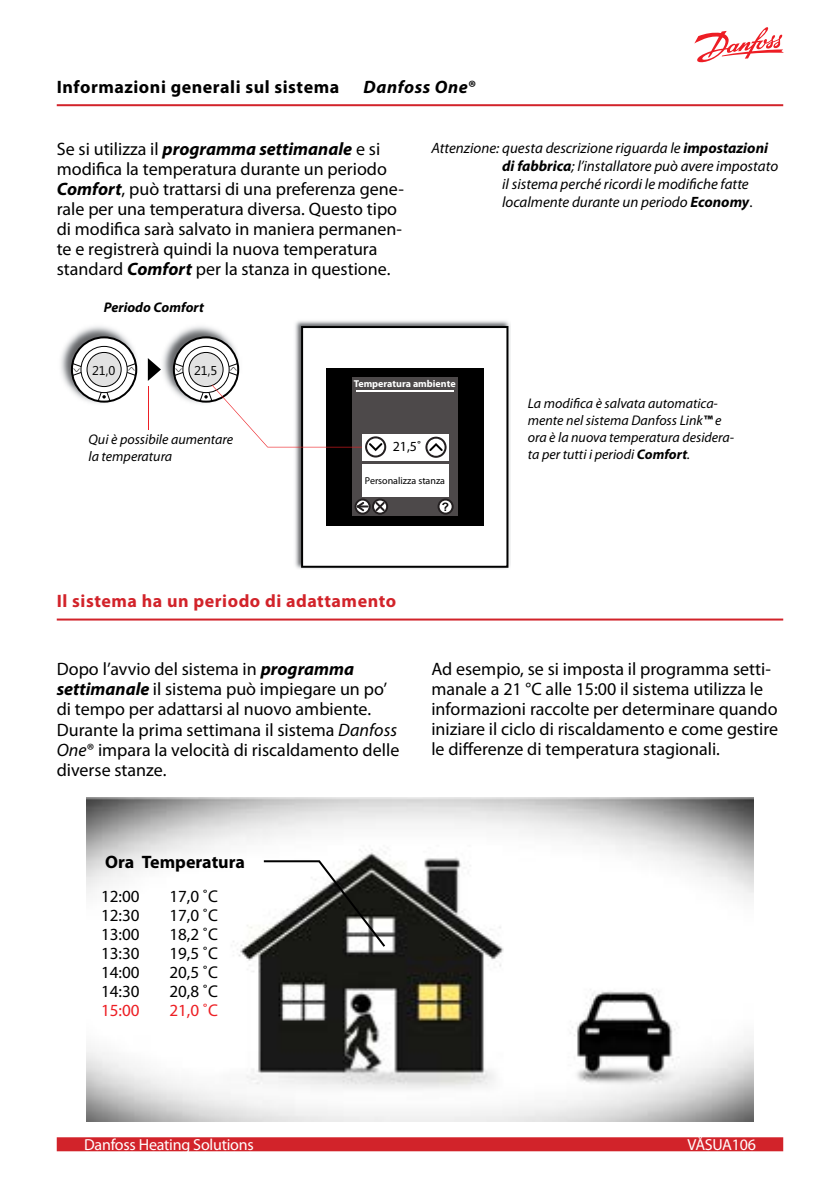
<style>
.page{position:relative;width:840px;height:1191px;background:#fff}
.page>*{position:absolute;margin:0;border:0;box-sizing:border-box;transform-origin:0 0}
.t1{font:18px/20px "Myriad Pro";color:#000}
.t2{font:700 18px "Myriad Pro";letter-spacing:.03em;color:#d2232a}
.t3{font:700 18px "Myriad Pro";letter-spacing:.03em;color:#000}
.t4{font:700 18px "Myriad Pro";color:#000}
.t5{font:italic 700 18px "Myriad Pro";letter-spacing:.03em;color:#000}
.t6{font:17px "Myriad Pro";color:#000}
.t7{font:17px "Myriad Pro";color:#ed1f24}
.t8{font:16px "Myriad Pro";letter-spacing:-.015em;color:#fff}
.t9{font:italic 15px/18px "Myriad Pro";color:#000}
.t10{font:italic 14px/16.8px "Myriad Pro";color:#000}
.t11{font:italic 700 14px "Myriad Pro";color:#000}
.t12{font:14px "Myriad Pro";color:#000}
.t13{font:12.8px "Leelawadee";color:#000}
.t14{font:700 11.8px "Arial";color:#010101}
.t15{font:700 10px "Myriad Pro";color:#fff}
.t16{font:10px "Myriad Pro";color:#000}
.t17{font:300 7.6px "Myriad Pro";color:#000;scale:1.95 1}
.s1{font-style:normal}
.s2{font-weight:700;font-style:italic}
.s3{font-weight:700}
.s4{font-style:italic}
</style>
<div class="page">
<hr style="left:57px;top:104px;width:725px;height:2px;background:#d2232a">
<svg style="left:694px;top:27px;width:88px;height:36px"></svg>
<div style="left:57px;top:1137px;width:725px;height:14px;background:#d2232a"></div>
<hr style="left:57px;top:618px;width:725px;height:2px;background:#d2232a">
<img style="left:61px;top:326px;width:77px;height:77px">
<img style="left:163px;top:326px;width:62px;height:64px">
<svg style="left:148px;top:358px;width:13px;height:23px"></svg>
<hr style="left:148px;top:386px;width:1px;height:44px;background:#ed1f24">
<img style="left:295px;top:320px;width:215px;height:249px">
<svg style="left:301px;top:326px;width:207px;height:242px"></svg>
<div style="left:326px;top:368px;width:157px;height:157px;background:#000"></div>
<div style="left:352px;top:378px;width:105px;height:138px;background:#4d494a"></div>
<hr style="left:356px;top:391px;width:97px;height:1px;background:#fff">
<svg style="left:354px;top:496px;width:34px;height:18px"></svg>
<svg style="left:437px;top:498px;width:16px;height:16px"></svg>
<div style="left:362px;top:434px;width:86px;height:26px;background:#fff"></div>
<svg style="left:425px;top:437px;width:21px;height:21px"></svg>
<div style="left:362px;top:464px;width:86px;height:32px;background:#fff"></div>
<svg style="left:71px;top:336px;width:66px;height:66px"></svg>
<svg style="left:173px;top:336px;width:213px;height:121px"></svg>
<img style="left:87px;top:797px;width:665px;height:324px">
<svg style="left:262px;top:859px;width:125px;height:90px"></svg>
<p class="t3" style="left:57px;top:75px;width:284px">Informazioni generali sul sistema</p>
<p class="t5" style="left:363px;top:75px;width:114px">Danfoss One<span class="s1">®</span></p>
<p class="t1" style="left:57px;top:139px;width:348px">Se si utilizza il <span class="s2">programma settimanale</span> e si modifica la temperatura durante un periodo <span class="s2">Comfort</span>, può trattarsi di una preferenza gene&shy;rale per una temperatura diversa. Questo tipo di modifica sarà salvato in maniera permanen&shy;te e registrerà quindi la nuova temperatura standard <span class="s2">Comfort</span> per la stanza in questione.</p>
<p class="t9" style="left:502px;top:139px;width:277px;text-indent:-71px">Attenzione: questa descrizione riguarda le <span class="s3">impostazioni di fabbrica</span>; l’installatore può avere impostato il sistema perché ricordi le modifiche fatte localmente durante un periodo <span class="s3">Economy</span><span class="s1">.</span></p>
<p class="t11" style="left:104px;top:298px;width:102px">Periodo Comfort</p>
<p class="t17" style="left:81px;top:373px;width:6px;rotate:-180deg">^</p>
<p class="t13" style="left:92px;top:363px;width:25px">21,0</p>
<p class="t17" style="left:229px;top:366px;width:6px">^</p>
<p class="t17" style="left:183px;top:373px;width:6px;rotate:-180deg">^</p>
<p class="t13" style="left:194px;top:363px;width:25px">21,5</p>
<p class="t17" style="left:127px;top:366px;width:6px">^</p>
<p class="t10" style="left:88px;top:431px;width:146px">Qui è possibile aumentare la temperatura</p>
<p class="t15" style="left:353px;top:377px;width:103px">Temperatura ambiente</p>
<p class="t12" style="left:392px;top:438px;width:30px">21,5˚</p>
<p class="t16" style="left:365px;top:474px;width:82px">Personalizza stanza</p>
<p class="t14" style="left:441px;top:499px;width:9px">?</p>
<p class="t2" style="left:57px;top:589px;width:341px">Il sistema ha un periodo di adattamento</p>
<p class="t10" style="left:527px;top:395px;width:208px">La modifica è salvata automatica&shy;mente nel sistema Danfoss Link<span class="s3">™</span> e ora è la nuova temperatura desidera&shy;ta per tutti i periodi <span class="s3">Comfort</span>.</p>
<p class="t1" style="left:57px;top:659px;width:344px">Dopo l’avvio del sistema in <span class="s2">programma settimanale</span> il sistema può impiegare un po’ di tempo per adattarsi al nuovo ambiente.<br>Durante la prima settimana il sistema <span class="s4">Danfoss One</span>® impara la velocità di riscaldamento delle diverse stanze.</p>
<p class="t1" style="left:431px;top:659px;width:348px">Ad esempio, se si imposta il programma setti&shy;manale a 21 °C alle 15:00 il sistema utilizza le informazioni raccolte per determinare quando iniziare il ciclo di riscaldamento e come gestire le differenze di temperatura stagionali.</p>
<p class="t4" style="left:105px;top:849px;width:141px">Ora Temperatura</p>
<p class="t6" style="left:101px;top:886px;width:40px">12:00</p>
<p class="t6" style="left:169px;top:886px;width:50px">17,0 ˚C</p>
<p class="t6" style="left:101px;top:905px;width:40px">12:30</p>
<p class="t6" style="left:169px;top:905px;width:50px">17,0 ˚C</p>
<p class="t6" style="left:101px;top:924px;width:40px">13:00</p>
<p class="t6" style="left:169px;top:924px;width:50px">18,2 ˚C</p>
<p class="t6" style="left:101px;top:943px;width:40px">13:30</p>
<p class="t6" style="left:169px;top:943px;width:50px">19,5 ˚C</p>
<p class="t6" style="left:101px;top:962px;width:40px">14:00</p>
<p class="t6" style="left:169px;top:962px;width:50px">20,5 ˚C</p>
<p class="t6" style="left:101px;top:981px;width:40px">14:30</p>
<p class="t6" style="left:169px;top:981px;width:50px">20,8 ˚C</p>
<p class="t7" style="left:101px;top:1000px;width:40px">15:00</p>
<p class="t7" style="left:169px;top:1000px;width:50px">21,0 ˚C</p>
<p class="t8" style="left:84px;top:1135px;width:171px">Danfoss Heating Solutions</p>
<p class="t8" style="left:687px;top:1135px;width:70px">VÅSUA106</p>
</div>
